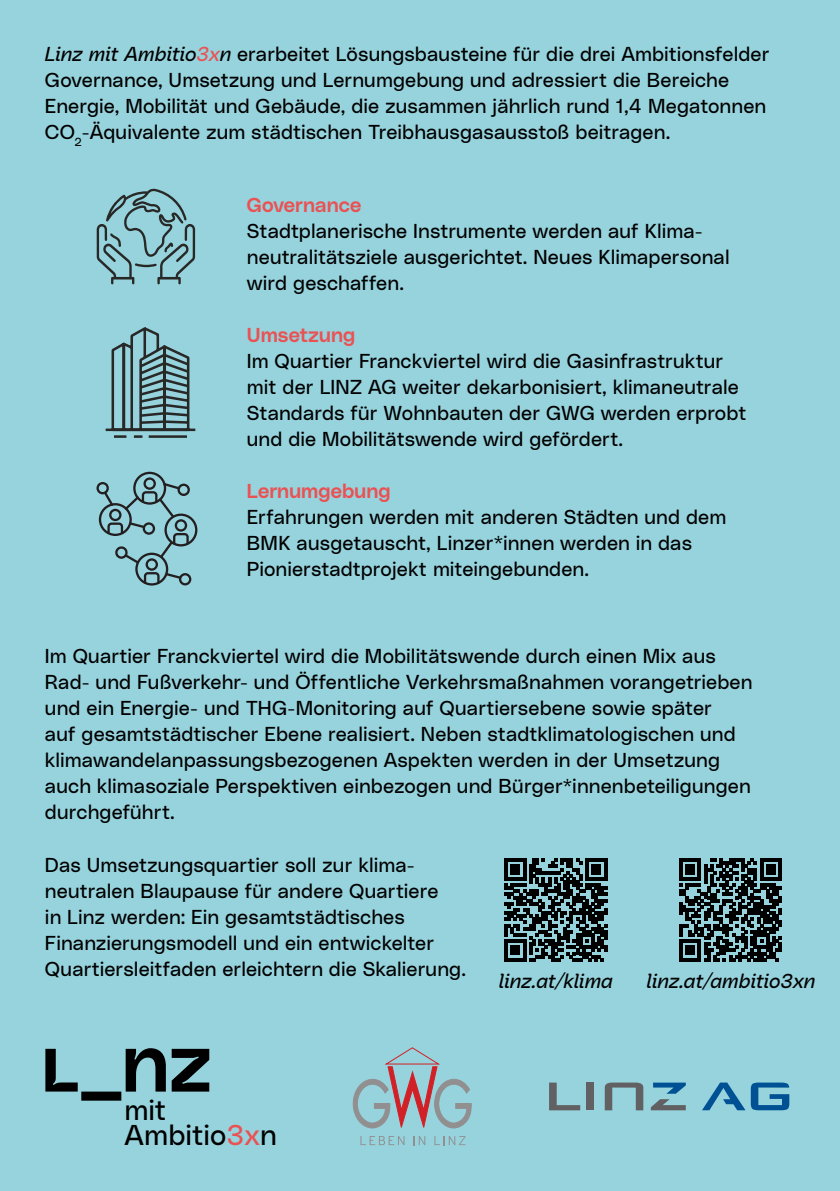
<style>
.page{position:relative;width:840px;height:1191px;background:#fff}
.page>*{position:absolute;margin:0;border:0;box-sizing:border-box;transform-origin:0 0}
.t1{font:28.4px/24.6px "Lentia Nova Neutral";color:#000}
.t2{font:20px/26px "Lentia Nova Neutral";letter-spacing:.005em;color:#000}
.t3{font:20px "Lentia Nova Median";letter-spacing:.005em;color:#ea5153}
.t4{font:italic 20px "Lentia Nova Neutral";letter-spacing:-.005em;color:#000}
.s1{font-style:italic}
.s2{font-style:italic;color:#ea5153}
.s3{color:#ea5153}
</style>
<div class="page">
<div style="left:0;top:0;width:839px;height:1191px;background:#96d3dd"></div>
<svg style="left:97px;top:189px;width:98px;height:95px"></svg>
<svg style="left:96px;top:472px;width:101px;height:113px"></svg>
<svg style="left:105px;top:327px;width:91px;height:111px"></svg>
<svg style="left:353px;top:1047px;width:118px;height:81px"></svg>
<svg style="left:360px;top:1136px;width:44px;height:9px"></svg>
<svg style="left:413px;top:1136px;width:12px;height:9px"></svg>
<svg style="left:434px;top:1136px;width:31px;height:9px"></svg>
<svg style="left:653px;top:1082px;width:32px;height:11px"></svg>
<svg style="left:650px;top:1099px;width:35px;height:11px"></svg>
<svg style="left:604px;top:1082px;width:39px;height:28px"></svg>
<div style="left:586px;top:1082px;width:7px;height:28px;background:#616163"></div>
<svg style="left:549px;top:1082px;width:31px;height:28px"></svg>
<svg style="left:702px;top:1082px;width:86px;height:28px"></svg>
<svg style="left:45px;top:1048px;width:164px;height:52px"></svg>
<svg style="left:504px;top:858px;width:102px;height:103px"></svg>
<svg style="left:679px;top:858px;width:102px;height:103px"></svg>
<p class="t2" style="left:45px;top:40px;width:725px"><span class="s1">Linz mit Ambitio</span><span class="s2">3x</span><span class="s1">n</span> erarbeitet Lösungsbausteine für die drei Ambitionsfelder Governance, Umsetzung und Lernumgebung und adressiert die Bereiche Energie, Mobilität und Gebäude, die zusammen jährlich rund 1,4 Megatonnen CO<sub>2</sub>-Äquivalente zum städtischen Treibhausgasausstoß beitragen.</p>
<p class="t3" style="left:247px;top:189px;width:116px">Governance</p>
<p class="t2" style="left:247px;top:216px;width:484px">Stadtplanerische Instrumente werden auf Klima&shy;neutralitätsziele ausgerichtet. Neues Klimapersonal wird geschaffen.</p>
<p class="t3" style="left:247px;top:319px;width:110px">Umsetzung</p>
<p class="t2" style="left:247px;top:346px;width:501px">Im Quartier Franckviertel wird die Gasinfrastruktur mit der LINZ AG weiter dekarbonisiert, klimaneutrale Standards für Wohnbauten der GWG werden erprobt und die Mobilitätswende wird gefördert.</p>
<p class="t3" style="left:247px;top:475px;width:145px">Lernumgebung</p>
<p class="t2" style="left:247px;top:502px;width:480px">Erfahrungen werden mit anderen Städten und dem<br>BMK ausgetauscht, Linzer*innen werden in das<br>Pionierstadtprojekt miteingebunden.</p>
<p class="t2" style="left:45px;top:641px;width:708px">Im Quartier Franckviertel wird die Mobilitätswende durch einen Mix aus Rad- und Fußverkehr- und Öffentliche Verkehrsmaßnahmen vorangetrieben und ein Energie- und THG-Monitoring auf Quartiersebene sowie später<br>auf gesamtstädtischer Ebene realisiert. Neben stadtklimatologischen und klimawandelanpassungsbezogenen Aspekten werden in der Umsetzung auch klimasoziale Perspektiven einbezogen und Bürger*innenbeteiligungen durchgeführt.</p>
<p class="t2" style="left:45px;top:850px;width:422px">Das Umsetzungsquartier soll zur klima&shy;neutralen Blaupause für andere Quartiere<br>in Linz werden: Ein gesamtstädtisches Finanzierungsmodell und ein entwickelter Quartiersleitfaden erleichtern die Skalierung.</p>
<p class="t4" style="left:498px;top:966px;width:116px">linz.at/klima</p>
<p class="t4" style="left:646px;top:966px;width:170px">linz.at/ambitio3xn</p>
<h1 class="t1" style="left:124px;top:1095px;width:154px">mit<br>Ambitio<span class="s3">3x</span>n</h1>
</div>
